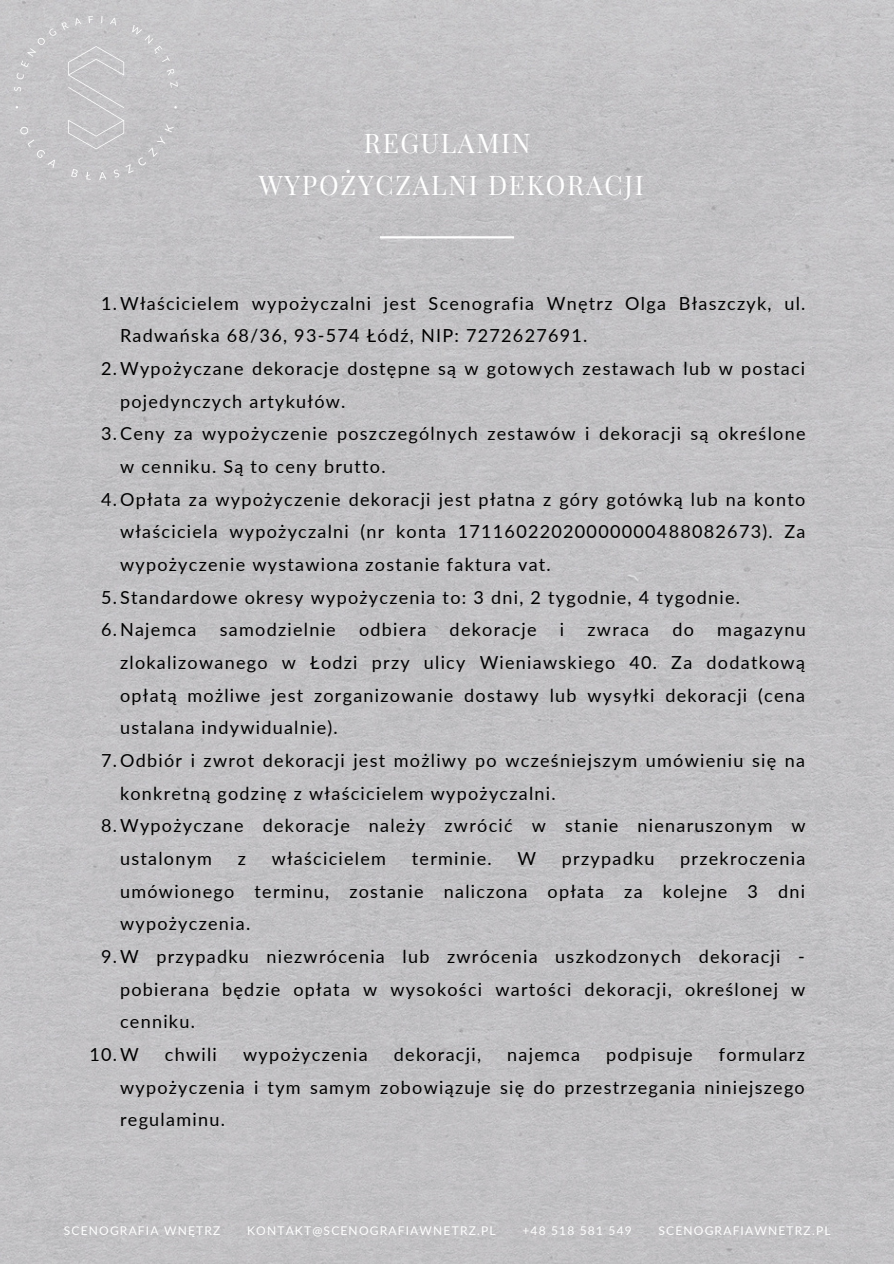
<style>
.page{position:relative;width:894px;height:1264px;background:#fff}
.page>*{position:absolute;margin:0;border:0;box-sizing:border-box;transform-origin:0 0}
.t1{font:26.55px/41.7px "Playfair Display";letter-spacing:.065em;color:#fff;text-align:center}
.t2{font:18px/32.7px "Lato";letter-spacing:.07em;color:#000;text-align:justify}
.t3{font:12px "Lato";letter-spacing:.1em;color:#fff}
</style>
<div class="page">
<img style="left:0;top:0;width:893px;height:1263px">
<img style="left:15px;top:16px;width:162px;height:163px">
<hr style="left:380px;top:236px;width:134px;height:2px;background:#fff">
<h1 class="t1" style="left:259px;top:121px;width:386px">REGULAMIN<br>WYPOŻYCZALNI DEKORACJI</h1>
<p class="t2" style="left:101px;top:286px;width:705px">1.Właścicielem wypożyczalni jest Scenografia Wnętrz Olga Błaszczyk, ul.</p>
<p class="t2" style="left:120px;top:319px;width:469px">Radwańska 68/36, 93-574 Łódź, NIP: 7272627691.</p>
<p class="t2" style="left:101px;top:352px;width:705px">2.Wypożyczane dekoracje dostępne są w gotowych zestawach lub w postaci</p>
<p class="t2" style="left:120px;top:384px;width:227px">pojedynczych artykułów.</p>
<p class="t2" style="left:101px;top:417px;width:705px">3.Ceny za wypożyczenie poszczególnych zestawów i dekoracji są określone</p>
<p class="t2" style="left:120px;top:449px;width:267px">w cenniku. Są to ceny brutto.</p>
<p class="t2" style="left:101px;top:482px;width:705px">4.Opłata za wypożyczenie dekoracji jest płatna z góry gotówką lub na konto</p>
<p class="t2" style="left:120px;top:515px;width:686px">właściciela wypożyczalni (nr konta 17116022020000000488082673). Za</p>
<p class="t2" style="left:120px;top:547px;width:432px">wypożyczenie wystawiona zostanie faktura vat.</p>
<p class="t2" style="left:101px;top:580px;width:640px">5.Standardowe okresy wypożyczenia to: 3 dni, 2 tygodnie, 4 tygodnie.</p>
<p class="t2" style="left:101px;top:613px;width:97px">6.Najemca</p>
<p class="t2" style="left:220px;top:613px;width:117px">samodzielnie</p>
<p class="t2" style="left:359px;top:613px;width:69px">odbiera</p>
<p class="t2" style="left:449px;top:613px;width:89px">dekoracje</p>
<p class="t2" style="left:560px;top:613px;width:6px">i</p>
<p class="t2" style="left:587px;top:613px;width:63px">zwraca</p>
<p class="t2" style="left:672px;top:613px;width:23px">do</p>
<p class="t2" style="left:717px;top:613px;width:90px">magazynu</p>
<p class="t2" style="left:120px;top:645px;width:686px">zlokalizowanego w Łodzi przy ulicy Wieniawskiego 40. Za dodatkową</p>
<p class="t2" style="left:120px;top:678px;width:686px">opłatą możliwe jest zorganizowanie dostawy lub wysyłki dekoracji (cena</p>
<p class="t2" style="left:120px;top:711px;width:219px">ustalana indywidualnie).</p>
<p class="t2" style="left:101px;top:743px;width:705px">7.Odbiór i zwrot dekoracji jest możliwy po wcześniejszym umówieniu się na</p>
<p class="t2" style="left:120px;top:776px;width:437px">konkretną godzinę z właścicielem wypożyczalni.</p>
<p class="t2" style="left:101px;top:809px;width:706px">8.Wypożyczane dekoracje należy zwrócić w stanie nienaruszonym w</p>
<p class="t2" style="left:120px;top:841px;width:93px">ustalonym</p>
<p class="t2" style="left:238px;top:841px;width:10px">z</p>
<p class="t2" style="left:272px;top:841px;width:116px">właścicielem</p>
<p class="t2" style="left:412px;top:841px;width:81px">terminie.</p>
<p class="t2" style="left:517px;top:841px;width:20px">W</p>
<p class="t2" style="left:561px;top:841px;width:94px">przypadku</p>
<p class="t2" style="left:680px;top:841px;width:126px">przekroczenia</p>
<p class="t2" style="left:120px;top:874px;width:686px">umówionego terminu, zostanie naliczona opłata za kolejne 3 dni</p>
<p class="t2" style="left:120px;top:907px;width:132px">wypożyczenia.</p>
<p class="t2" style="left:101px;top:939px;width:705px">9.W przypadku niezwrócenia lub zwrócenia uszkodzonych dekoracji -</p>
<p class="t2" style="left:120px;top:972px;width:686px">pobierana będzie opłata w wysokości wartości dekoracji, określonej w</p>
<p class="t2" style="left:120px;top:1005px;width:76px">cenniku.</p>
<p class="t2" style="left:89px;top:1037px;width:51px">10.W</p>
<p class="t2" style="left:165px;top:1037px;width:54px">chwili</p>
<p class="t2" style="left:243px;top:1037px;width:126px">wypożyczenia</p>
<p class="t2" style="left:394px;top:1037px;width:89px">dekoracji,</p>
<p class="t2" style="left:507px;top:1037px;width:74px">najemca</p>
<p class="t2" style="left:606px;top:1037px;width:88px">podpisuje</p>
<p class="t2" style="left:120px;top:1037px;width:686px;text-indent:598px">formularz wypożyczenia i tym samym zobowiązuje się do przestrzegania niniejszego regulaminu.</p>
<p class="t3" style="left:64px;top:1223px;width:158px">SCENOGRAFIA WNĘTRZ</p>
<p class="t3" style="left:247px;top:1223px;width:250px">KONTAKT@SCENOGRAFIAWNETRZ.PL</p>
<p class="t3" style="left:522px;top:1223px;width:111px">+48 518 581 549</p>
<p class="t3" style="left:658px;top:1223px;width:173px">SCENOGRAFIAWNETRZ.PL</p>
</div>
